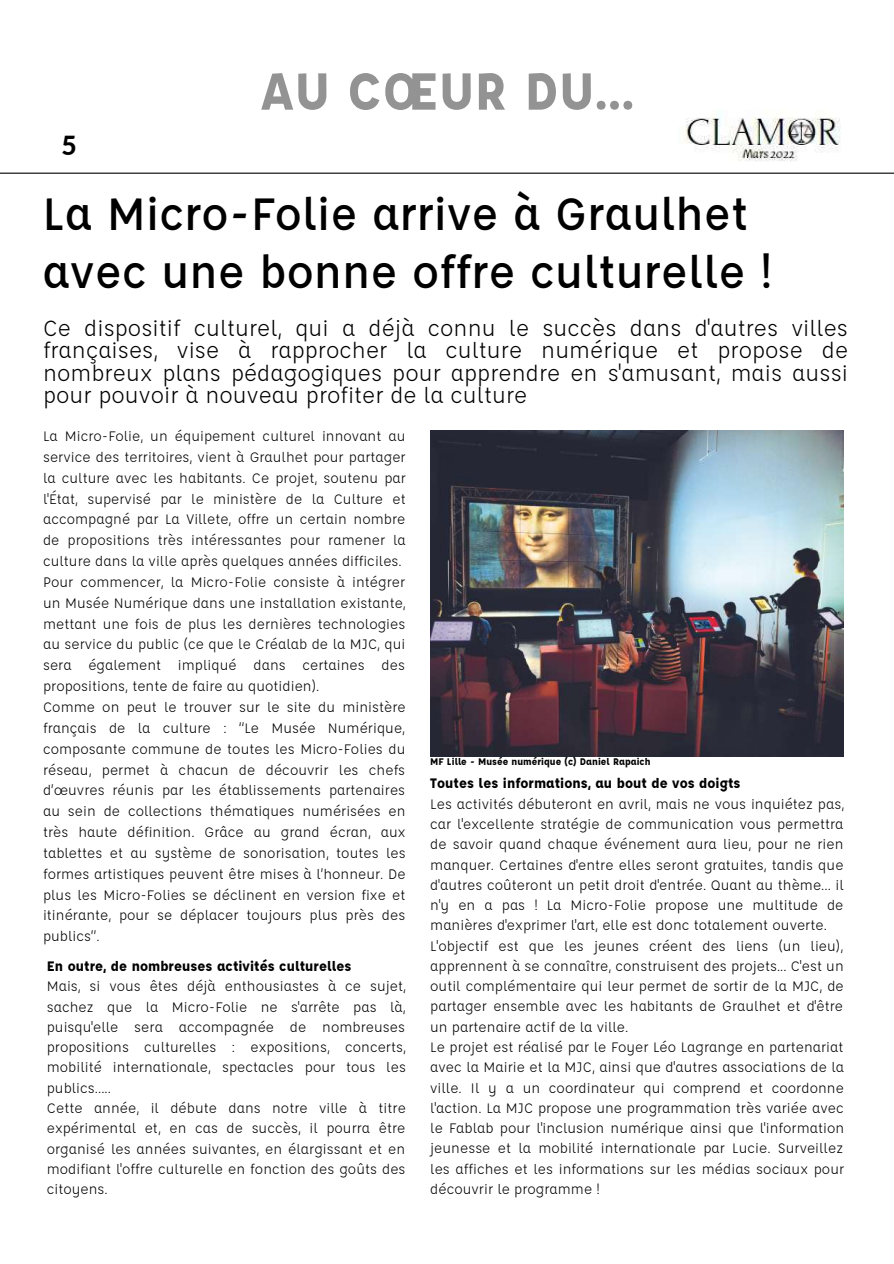
<style>
.page{position:relative;width:894px;height:1264px;background:#fff}
.page>*{position:absolute;margin:0;border:0;box-sizing:border-box;transform-origin:0 0}
.t1{font:700 57px "Affogato";color:#939393}
.t2{font:500 49.5px/58.5px "Affogato";color:#000}
.t3{font:800 26.25px "Lato";color:#000}
.t4{font:24px/22.5px "Affogato";color:#000;text-align:justify}
.t5{font:15px/20.2px "Affogato";color:#000}
.t6{font:700 15px "Affogato";color:#000}
.t7{font:700 10.5px "Affogato";color:#000}
</style>
<div class="page">
<hr style="left:0;top:173px;width:893px;height:1px;background:#000">
<img style="left:430px;top:431px;width:413px;height:325px">
<img style="left:685px;top:117px;width:156px;height:45px">
<h3 class="t3" style="left:61px;top:129px;width:17px">5</h3>
<h1 class="t1" style="left:260px;top:55px;width:376px">AU CŒUR DU...</h1>
<h2 class="t2" style="left:43px;top:182px;width:730px">La Micro-Folie arrive à Graulhet avec une bonne offre culturelle !</h2>
<p class="t4" style="left:43px;top:316px;width:806px">Ce dispositif culturel, qui a déjà connu le succès dans d'autres villes françaises, vise à rapprocher la culture numérique et propose de nombreux plans pédagogiques pour apprendre en s'amusant, mais aussi pour pouvoir à nouveau profiter de la culture</p>
<p class="t5" style="left:43px;top:425px;width:364px;line-height:20.9px">La Micro-Folie, un équipement culturel innovant au service des territoires, vient à Graulhet pour partager la culture avec les habitants. Ce projet, soutenu par l'État, supervisé par le ministère de la Culture et accompagné par La Villete, offre un certain nombre de propositions très intéressantes pour ramener la culture dans la ville après quelques années difficiles.<br>Pour commencer, la Micro-Folie consiste à intégrer un Musée Numérique dans une installation existante, mettant une fois de plus les dernières technologies au service du public (ce que le Créalab de la MJC, qui sera également impliqué dans certaines des propositions, tente de faire au quotidien).<br>Comme on peut le trouver sur le site du ministère français de la culture : “Le Musée Numérique, composante commune de toutes les Micro-Folies du réseau, permet à chacun de découvrir les chefs d’œuvres réunis par les établissements partenaires au sein de collections thématiques numérisées en très haute définition. Grâce au grand écran, aux tablettes et au système de sonorisation, toutes les formes artistiques peuvent être mises à l’honneur. De plus les Micro-Folies se déclinent en version fixe et itinérante, pour se déplacer toujours plus près des publics”.</p>
<p class="t7" style="left:430px;top:755px;width:222px">MF Lille - Musée numérique (c) Daniel Rapaich</p>
<p class="t6" style="left:430px;top:774px;width:312px">Toutes les informations, au bout de vos doigts</p>
<p class="t5" style="left:430px;top:793px;width:415px">Les activités débuteront en avril, mais ne vous inquiétez pas, car l'excellente stratégie de communication vous permettra de savoir quand chaque événement aura lieu, pour ne rien manquer. Certaines d'entre elles seront gratuites, tandis que d'autres coûteront un petit droit d'entrée. Quant au thème... il n'y en a pas ! La Micro-Folie propose une multitude de manières d'exprimer l'art, elle est donc totalement ouverte.<br>L'objectif est que les jeunes créent des liens (un lieu), apprennent à se connaître, construisent des projets... C'est un outil complémentaire qui leur permet de sortir de la MJC, de partager ensemble avec les habitants de Graulhet et d'être un partenaire actif de la ville.<br>Le projet est réalisé par le Foyer Léo Lagrange en partenariat avec la Mairie et la MJC, ainsi que d'autres associations de la ville. Il y a un coordinateur qui comprend et coordonne l'action. La MJC propose une programmation très variée avec le Fablab pour l'inclusion numérique ainsi que l'information jeunesse et la mobilité internationale par Lucie. Surveillez les affiches et les informations sur les médias sociaux pour découvrir le programme !</p>
<p class="t6" style="left:47px;top:956px;width:306px">En outre, de nombreuses activités culturelles</p>
<p class="t5" style="left:47px;top:975px;width:360px">Mais, si vous êtes déjà enthousiastes à ce sujet, sachez que la Micro-Folie ne s'arrête pas là, puisqu'elle sera accompagnée de nombreuses propositions culturelles : expositions, concerts, mobilité internationale, spectacles pour tous les publics.....<br>Cette année, il débute dans notre ville à titre expérimental et, en cas de succès, il pourra être organisé les années suivantes, en élargissant et en modifiant l'offre culturelle en fonction des goûts des citoyens.</p>
</div>
